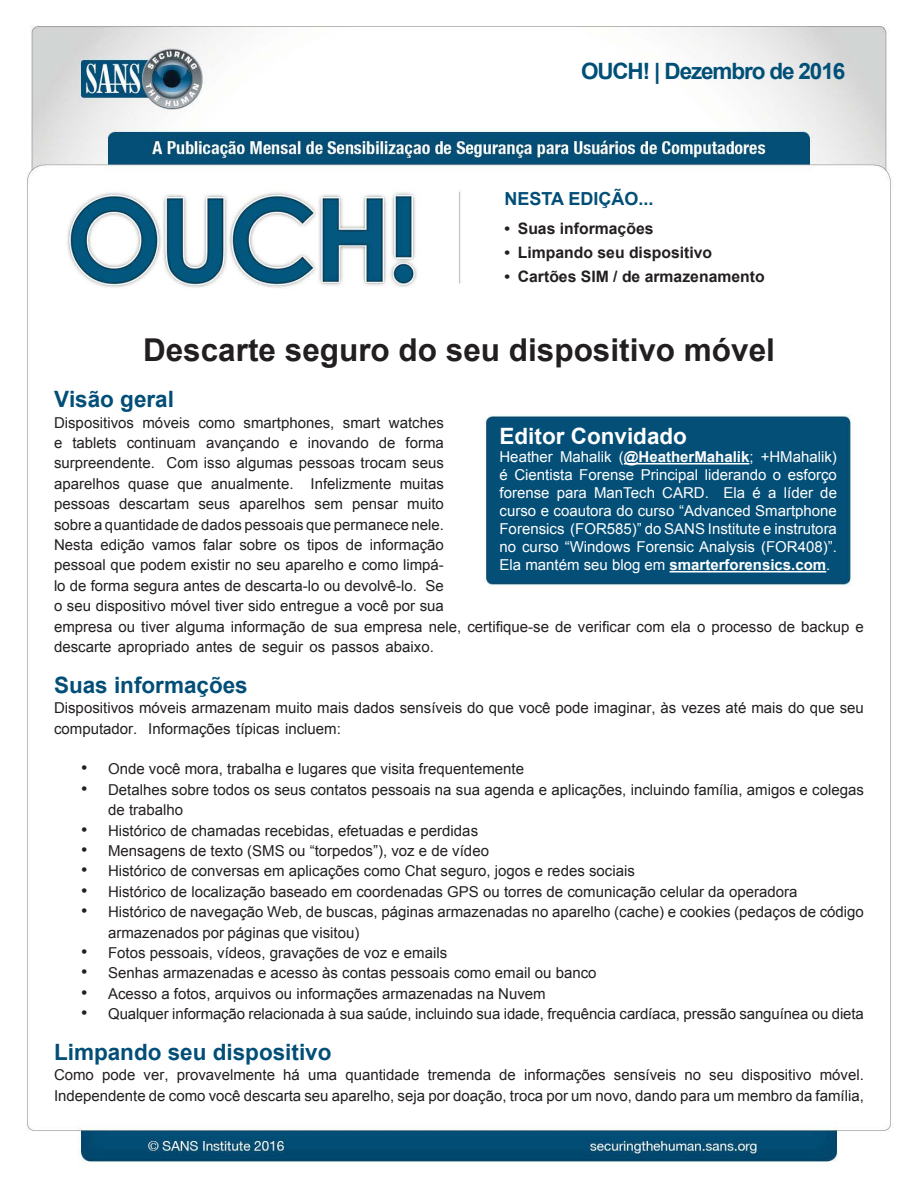
<style>
.page{position:relative;width:918px;height:1188px;background:#fff}
.page>*{position:absolute;margin:0;border:0;box-sizing:border-box;transform-origin:0 0}
.t1{font:700 31.5px "Arial";color:#231f20}
.MainText{font:700 22.5px "Arial";color:#024e77}
.t2{font:700 22.5px "Arial";letter-spacing:-.05em;color:#004f77}
.t3{font:700 22.5px "Arial";color:#fff}
.t4{font:700 18px "Arial";color:#024e77}
.t5{font:18px "Arial";color:#231f20}
.t6{font:700 15.75px "Arial";color:#231f20}
.MainText-2{font:15px/20.4px "Arial";color:#231f20}
.t7{font:15px/18px "Arial";color:#fff}
.t8{font:700 15px "Arial";color:#fff}
.s1{font-weight:400}
.s2{font-weight:700}
</style>
<div class="page">
<img style="left:26px;top:25px;width:865px;height:1139px">
<hr style="left:624px;top:463px;width:125px;height:2px;background:#fff">
<hr style="left:670px;top:571px;width:156px;height:2px;background:#fff">
<p class="t2" style="left:581px;top:56px;width:266px">OUCH! | Dezembro de 2016</p>
<p class="t4" style="left:504px;top:187px;width:151px">NESTA EDIÇÃO...</p>
<p class="t6" style="left:504px;top:218px;width:7px">•</p>
<p class="t6" style="left:518px;top:218px;width:137px">Suas informações</p>
<p class="t6" style="left:504px;top:242px;width:7px">•</p>
<p class="t6" style="left:518px;top:242px;width:196px">Limpando seu dispositivo</p>
<p class="t6" style="left:504px;top:266px;width:7px">•</p>
<p class="t6" style="left:518px;top:266px;width:248px">Cartões SIM / de armazenamento</p>
<p class="t1" style="left:143px;top:329px;width:633px">Descarte seguro do seu dispositivo móvel</p>
<p class="MainText" style="left:54px;top:384px;width:122px">Visão geral</p>
<p class="MainText-2" style="left:142px;top:412px;width:49px">móveis</p>
<p class="MainText-2" style="left:54px;top:412px;width:82px">Dispositivos</p>
<p class="MainText-2" style="left:244px;top:412px;width:92px">smartphones,</p>
<p class="MainText-2" style="left:389px;top:412px;width:57px">watches</p>
<p class="MainText-2" style="left:343px;top:412px;width:39px">smart</p>
<p class="MainText-2" style="left:198px;top:412px;width:38px">como</p>
<p class="t3" style="left:500px;top:421px;width:189px">Editor Convidado</p>
<p class="MainText-2" style="left:406px;top:433px;width:40px">forma</p>
<p class="MainText-2" style="left:72px;top:433px;width:46px">tablets</p>
<p class="MainText-2" style="left:127px;top:433px;width:71px">continuam</p>
<p class="MainText-2" style="left:206px;top:433px;width:75px">avançando</p>
<p class="MainText-2" style="left:308px;top:433px;width:62px">inovando</p>
<p class="MainText-2" style="left:379px;top:433px;width:18px">de</p>
<p class="MainText-2" style="left:54px;top:433px;width:10px">e</p>
<p class="MainText-2" style="left:289px;top:433px;width:10px">e</p>
<p class="t8" style="left:619px;top:447px;width:136px"><span class="s1">(</span>@HeatherMahalik<span class="s1">;</span></p>
<p class="t7" style="left:761px;top:448px;width:78px">+HMahalik(</p>
<p class="t7" style="left:500px;top:448px;width:55px">Heather</p>
<p class="t7" style="left:500px;top:466px;width:339px">é Cientista Forense Principal liderando o esforço</p>
<p class="t7" style="left:820px;top:484px;width:18px">de</p>
<p class="t7" style="left:560px;top:448px;width:53px">Mahalik</p>
<p class="MainText-2" style="left:167px;top:453px;width:279px">Com isso algumas pessoas trocam seus</p>
<p class="MainText-2" style="left:54px;top:453px;width:102px">surpreendente.</p>
<p class="MainText-2" style="left:310px;top:474px;width:82px">Infelizmente</p>
<p class="MainText-2" style="left:54px;top:474px;width:67px">aparelhos</p>
<p class="MainText-2" style="left:211px;top:474px;width:84px">anualmente.</p>
<p class="MainText-2" style="left:400px;top:474px;width:46px">muitas</p>
<p class="MainText-2" style="left:128px;top:474px;width:42px">quase</p>
<p class="MainText-2" style="left:178px;top:474px;width:27px">que</p>
<p class="t7" style="left:500px;top:484px;width:339px">forense<br>curso e coautora do curso “Advanced Smartphone Forensics (FOR585)” do SANS Institute e instrutora no curso “Windows Forensic Analysis (FOR408 .“( Ela mantém seu blog em <span class="s2">smarterforensics.com</span>.</p>
<p class="t7" style="left:662px;top:484px;width:48px">CARD.</p>
<p class="t7" style="left:753px;top:484px;width:25px">aé</p>
<p class="t7" style="left:784px;top:484px;width:31px">líder</p>
<p class="t7" style="left:594px;top:484px;width:62px">ManTech</p>
<p class="t7" style="left:724px;top:484px;width:23px">Ela</p>
<p class="t7" style="left:557px;top:484px;width:32px">para</p>
<p class="MainText-2" style="left:119px;top:494px;width:72px">descartam</p>
<p class="MainText-2" style="left:239px;top:494px;width:67px">aparelhos</p>
<p class="MainText-2" style="left:407px;top:494px;width:38px">muito</p>
<p class="MainText-2" style="left:54px;top:494px;width:57px">pessoas</p>
<p class="MainText-2" style="left:54px;top:514px;width:391px">sobre a quantidade de dados pessoais que permanece nele.</p>
<p class="MainText-2" style="left:370px;top:535px;width:76px">informação</p>
<p class="MainText-2" style="left:198px;top:494px;width:33px">seus</p>
<p class="MainText-2" style="left:315px;top:494px;width:30px">sem</p>
<p class="MainText-2" style="left:352px;top:494px;width:47px">pensar</p>
<p class="MainText-2" style="left:203px;top:535px;width:31px">falar</p>
<p class="MainText-2" style="left:54px;top:535px;width:41px">Nesta</p>
<p class="MainText-2" style="left:100px;top:535px;width:46px">edição</p>
<p class="MainText-2" style="left:239px;top:535px;width:39px">sobre</p>
<p class="MainText-2" style="left:307px;top:535px;width:33px">tipos</p>
<p class="MainText-2" style="left:346px;top:535px;width:18px">de</p>
<p class="MainText-2" style="left:152px;top:535px;width:46px">vamos</p>
<p class="MainText-2" style="left:284px;top:535px;width:17px">os</p>
<p class="MainText-2" style="left:54px;top:555px;width:391px">pessoal que podem existir no seu aparelho e como limpá-</p>
<p class="MainText-2" style="left:54px;top:596px;width:811px">o seu dispositivo móvel tiver sido entregue a você por sua<br>empresa ou tiver alguma informação de sua empresa nele, certifique-se de verificar com ela o processo de backup e descarte apropriado antes de seguir os passos abaixo.</p>
<p class="MainText" style="left:54px;top:670px;width:195px">Suas informações</p>
<p class="MainText-2" style="left:148px;top:698px;width:717px;text-indent:-94px">Dispositivos móveis armazenam muito mais dados sensíveis do que você pode imaginar, às vezes até mais do que seu<br>Informações típicas incluem:</p>
<p class="MainText-2" style="left:54px;top:576px;width:365px">lo de forma segura antes de descarta l o- ou devolvê l o- .</p>
<p class="MainText-2" style="left:426px;top:576px;width:20px">Se</p>
<p class="MainText-2" style="left:54px;top:718px;width:85px">computador.</p>
<p class="MainText-2" style="left:108px;top:759px;width:418px">Onde você mora, trabalha e lugares que visita frequentemente</p>
<p class="t5" style="left:81px;top:756px;width:8px">•</p>
<p class="t5" style="left:81px;top:777px;width:8px">•</p>
<p class="MainText-2" style="left:108px;top:780px;width:757px">Detalhes sobre todos os seus contatos pessoais na sua agenda e aplicações, incluindo família, amigos e colegas</p>
<p class="t5" style="left:81px;top:818px;width:8px">•</p>
<p class="MainText-2" style="left:108px;top:800px;width:77px">de trabalho</p>
<p class="MainText-2" style="left:108px;top:820px;width:372px">Histórico de chamadas recebidas, efetuadas e perdidas</p>
<p class="t5" style="left:81px;top:838px;width:8px">•</p>
<p class="MainText-2" style="left:108px;top:841px;width:383px">Mensagens de texto (SMS ou “torpedos”), voz e de vídeo</p>
<p class="t5" style="left:81px;top:858px;width:8px">•</p>
<p class="MainText-2" style="left:108px;top:861px;width:528px">Histórico de conversas em aplicações como Chat seguro, jogos e redes sociais</p>
<p class="t5" style="left:81px;top:879px;width:8px">•</p>
<p class="MainText-2" style="left:108px;top:882px;width:691px">Histórico de localização baseado em coordenadas GPS ou torres de comunicação celular da operadora</p>
<p class="t5" style="left:81px;top:899px;width:8px">•</p>
<p class="MainText-2" style="left:108px;top:902px;width:757px">Histórico de navegação Web, de buscas, páginas armazenadas no aparelho (cache e) cookies (pedaços de código</p>
<p class="t5" style="left:81px;top:940px;width:8px">•</p>
<p class="MainText-2" style="left:108px;top:922px;width:253px">armazenados por páginas que visitou(</p>
<p class="MainText-2" style="left:108px;top:943px;width:341px">Fotos pessoais, vídeos, gravações de voz e emails</p>
<p class="t5" style="left:81px;top:960px;width:8px">•</p>
<p class="MainText-2" style="left:108px;top:963px;width:490px">Senhas armazenadas e acesso às contas pessoais como email ou banco</p>
<p class="t5" style="left:81px;top:981px;width:8px">•</p>
<p class="MainText-2" style="left:108px;top:984px;width:439px">Acesso a fotos, arquivos ou informações armazenadas na Nuvem</p>
<p class="MainText-2" style="left:108px;top:1004px;width:757px">Qualquer informação relacionada à sua saúde, incluindo sua idade, frequência cardíaca, pressão sanguínea ou dieta</p>
<p class="t5" style="left:81px;top:1001px;width:8px">•</p>
<p class="MainText" style="left:54px;top:1037px;width:279px">Limpando seu dispositivo</p>
<p class="MainText-2" style="left:54px;top:1065px;width:811px">Como<br>Independente de como você descarta seu aparelho, seja por doação, troca por um novo, dando para um membro da família,</p>
<p class="MainText-2" style="left:524px;top:1065px;width:83px">informações</p>
<p class="MainText-2" style="left:283px;top:1065px;width:18px">há</p>
<p class="MainText-2" style="left:614px;top:1065px;width:64px">sensíveis</p>
<p class="MainText-2" style="left:820px;top:1065px;width:46px">móvel.</p>
<p class="MainText-2" style="left:102px;top:1065px;width:35px">pode</p>
<p class="MainText-2" style="left:177px;top:1065px;width:100px">provavelmente</p>
<p class="MainText-2" style="left:345px;top:1065px;width:76px">quantidade</p>
<p class="MainText-2" style="left:428px;top:1065px;width:65px">tremenda</p>
<p class="MainText-2" style="left:499px;top:1065px;width:18px">de</p>
<p class="MainText-2" style="left:742px;top:1065px;width:72px">dispositivo</p>
<p class="MainText-2" style="left:144px;top:1065px;width:27px">ver,</p>
<p class="MainText-2" style="left:308px;top:1065px;width:31px">uma</p>
<p class="MainText-2" style="left:685px;top:1065px;width:18px">no</p>
<p class="MainText-2" style="left:709px;top:1065px;width:26px">seu</p>
</div>
